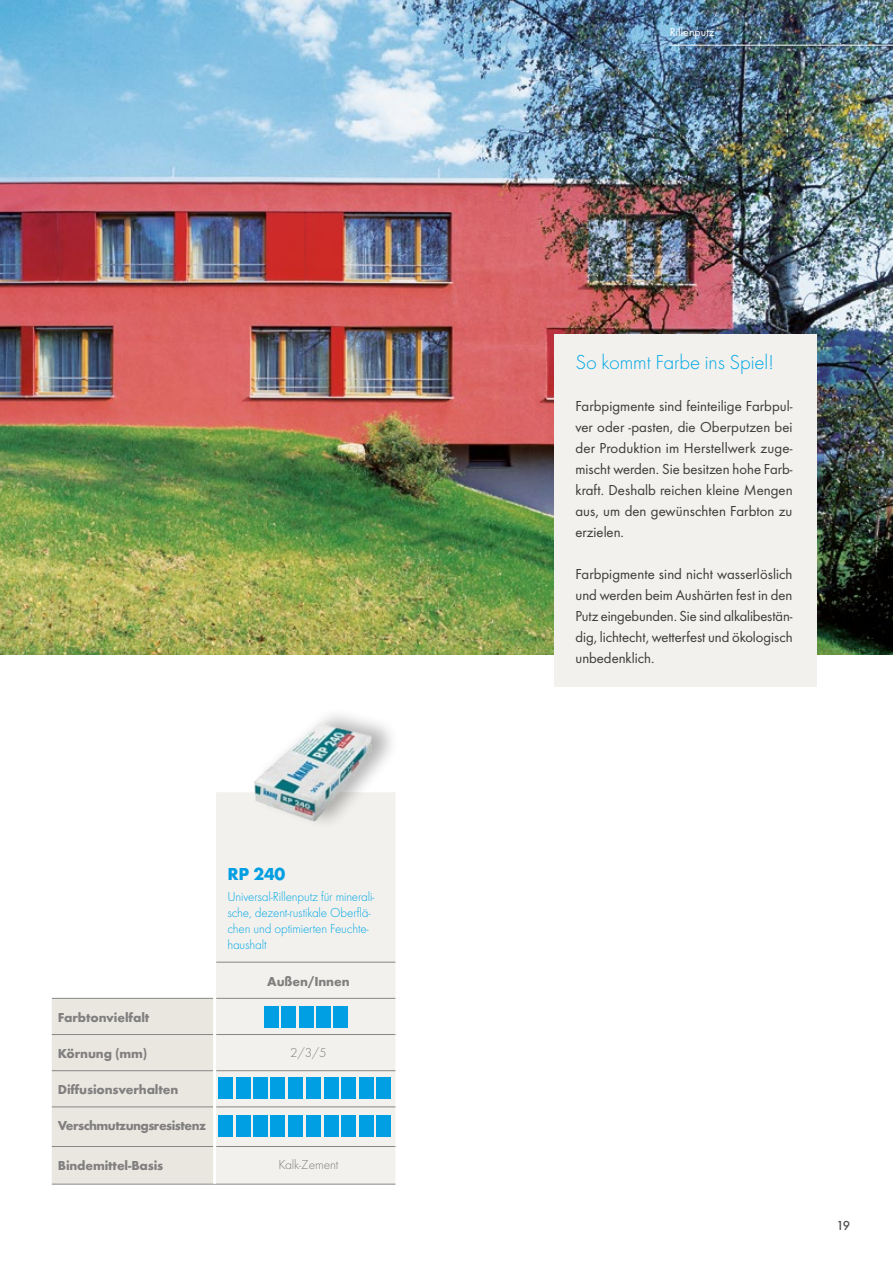
<style>
.page{position:relative;width:893px;height:1263px;background:#fff}
.page>*{position:absolute;margin:0;border:0;box-sizing:border-box;transform-origin:0 0}
.t1{font:300 21px "Futura";letter-spacing:-.005em;color:#00a8e7}
.t2{font:700 18px "Futura";color:#009fe3}
.t3{font:15px/21px "Futura Boo";color:#3c3c3b;text-align:justify}
.t4{font:300 13.5px/16.2px "Futura";letter-spacing:-.01em;color:#00a8e7}
.t5{font:700 13.5px "Futura";letter-spacing:-.01em;color:#818080}
.t6{font:700 13.5px "Futura";letter-spacing:-.04em;color:#818080}
.t7{font:300 13.5px "Futura";letter-spacing:-.01em;color:#818080}
.t8{font:12px "Futura Boo";letter-spacing:.01em;color:#fff}
.t9{font:500 12px "Futura";color:#555454}
</style>
<div class="page">
<img style="left:0;top:0;width:893px;height:655px">
<div style="left:554px;top:334px;width:262px;height:352px;background:#f3f1ed"></div>
<div style="left:216px;top:792px;width:179px;height:392px;background:#f3f1ed"></div>
<div style="left:52px;top:999px;width:161px;height:185px;background:#eae7e0"></div>
<hr style="left:216px;top:962px;width:179px;height:1px;background:#878787">
<hr style="left:52px;top:998px;width:161px;height:1px;background:#878787">
<hr style="left:216px;top:998px;width:179px;height:1px;background:#878787">
<hr style="left:52px;top:1034px;width:161px;height:1px;background:#878787">
<hr style="left:216px;top:1034px;width:179px;height:1px;background:#878787">
<hr style="left:52px;top:1070px;width:161px;height:1px;background:#878787">
<hr style="left:216px;top:1070px;width:179px;height:1px;background:#878787">
<hr style="left:52px;top:1106px;width:161px;height:1px;background:#878787">
<hr style="left:216px;top:1106px;width:179px;height:1px;background:#878787">
<hr style="left:52px;top:1146px;width:161px;height:1px;background:#878787">
<hr style="left:216px;top:1146px;width:179px;height:1px;background:#878787">
<hr style="left:52px;top:1184px;width:163px;height:1px;background:#878787">
<hr style="left:215px;top:1184px;width:180px;height:1px;background:#878787">
<div style="left:264px;top:1006px;width:14px;height:21px;background:#009fe3"></div>
<div style="left:281px;top:1006px;width:15px;height:21px;background:#009fe3"></div>
<div style="left:299px;top:1006px;width:14px;height:21px;background:#009fe3"></div>
<div style="left:316px;top:1006px;width:15px;height:21px;background:#009fe3"></div>
<div style="left:334px;top:1006px;width:14px;height:21px;background:#009fe3"></div>
<div style="left:218px;top:1077px;width:15px;height:21px;background:#009fe3"></div>
<div style="left:306px;top:1077px;width:15px;height:21px;background:#009fe3"></div>
<div style="left:236px;top:1077px;width:14px;height:22px;background:#009fe3"></div>
<div style="left:324px;top:1077px;width:14px;height:22px;background:#009fe3"></div>
<div style="left:253px;top:1077px;width:15px;height:22px;background:#009fe3"></div>
<div style="left:341px;top:1077px;width:15px;height:22px;background:#009fe3"></div>
<div style="left:271px;top:1077px;width:14px;height:22px;background:#009fe3"></div>
<div style="left:359px;top:1077px;width:14px;height:22px;background:#009fe3"></div>
<div style="left:288px;top:1077px;width:15px;height:22px;background:#009fe3"></div>
<div style="left:376px;top:1077px;width:15px;height:22px;background:#009fe3"></div>
<div style="left:218px;top:1115px;width:15px;height:22px;background:#009fe3"></div>
<div style="left:306px;top:1115px;width:15px;height:22px;background:#009fe3"></div>
<div style="left:236px;top:1116px;width:14px;height:21px;background:#009fe3"></div>
<div style="left:324px;top:1116px;width:14px;height:21px;background:#009fe3"></div>
<div style="left:253px;top:1116px;width:15px;height:21px;background:#009fe3"></div>
<div style="left:341px;top:1116px;width:15px;height:21px;background:#009fe3"></div>
<div style="left:271px;top:1116px;width:14px;height:21px;background:#009fe3"></div>
<div style="left:359px;top:1116px;width:14px;height:21px;background:#009fe3"></div>
<div style="left:288px;top:1116px;width:15px;height:21px;background:#009fe3"></div>
<div style="left:376px;top:1116px;width:15px;height:21px;background:#009fe3"></div>
<hr style="left:670px;top:45px;width:223px;height:1px;background:#fff">
<div style="left:253px;top:707px;width:147px;height:123px;background:#000;opacity:.3"></div>
<img style="left:251px;top:720px;width:125px;height:105px">
<p class="t2" style="left:227px;top:863px;width:60px">RP 240</p>
<p class="t4" style="left:227px;top:888px;width:149px">Universal-Rillenputz für minerali&shy;sche, dezent-rustikale Oberflä&shy;chen und optimierten Feuchte&shy;haushalt</p>
<p class="t5" style="left:267px;top:973px;width:84px">Außen/Innen</p>
<p class="t5" style="left:58px;top:1009px;width:93px">Farbtonvielfalt</p>
<p class="t5" style="left:58px;top:1045px;width:91px">Körnung (mm)</p>
<p class="t7" style="left:290px;top:1045px;width:38px">2/3/5</p>
<p class="t5" style="left:58px;top:1081px;width:122px">Diffusionsverhalten</p>
<p class="t6" style="left:58px;top:1117px;width:150px">Verschmutzungsresistenz</p>
<p class="t5" style="left:58px;top:1157px;width:107px">Bindemittel-Basis</p>
<p class="t7" style="left:278px;top:1157px;width:62px">Kalk-Zement</p>
<p class="t8" style="left:670px;top:25px;width:46px">Rillenputz</p>
<h1 class="t1" style="left:575px;top:350px;width:200px">So kommt Farbe ins Spiel!</h1>
<p class="t3" style="left:575px;top:395px;width:219px">Farbpigmente sind feinteilige Farbpul&shy;ver oder -pasten, die Oberputzen bei der Produktion im Herstellwerk zuge&shy;mischt werden. Sie besitzen hohe Farb&shy;kraft. Deshalb reichen kleine Mengen aus, um den gewünschten Farbton zu erzielen.</p>
<p class="t3" style="left:575px;top:563px;width:219px">Farbpigmente sind nicht wasserlöslich und werden beim Aushärten fest in den Putz eingebunden. Sie sind alkalibestän&shy;dig, lichtecht, wetterfest und ökologisch unbedenklich.</p>
<p class="t9" style="left:836px;top:1217px;width:15px">19</p>
</div>
